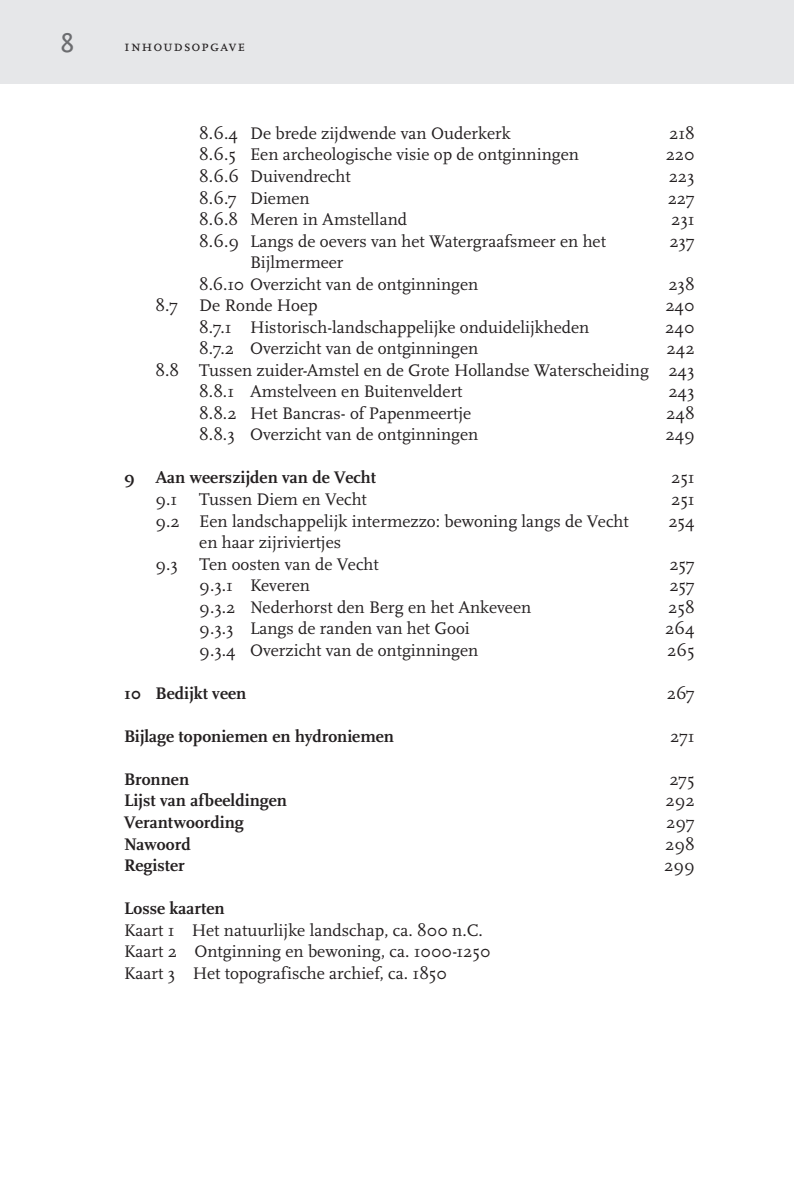
<style>
.page{position:relative;width:794px;height:1191px;background:#fff}
.page>*{position:absolute;margin:0;border:0;box-sizing:border-box;transform-origin:0 0}
.t1{font:28px "Scala Sans Caps";color:#6c6d70}
.t2{font:17.5px/21.5px "Scala OT";color:#231f20}
.t3{font:700 17.5px "Scala OT";color:#231f20}
.t4{font:15.75px "Scala OT";letter-spacing:.055em;color:#231f20}
</style>
<div class="page">
<div style="left:0;top:0;width:794px;height:84px;background:#e6e7e9"></div>
<h1 class="t1" style="left:60px;top:28px;width:15px">8</h1>
<p class="t4" style="left:124px;top:38px;width:123px">inhoudsopgave</p>
<p class="t2" style="left:199px;top:123px;width:313px">8.6.4 De brede zijdwende van Ouderkerk</p>
<p class="t2" style="left:669px;top:123px;width:27px">218</p>
<p class="t2" style="left:199px;top:145px;width:381px">8.6.5 Een archeologische visie op de ontginningen</p>
<p class="t2" style="left:665px;top:145px;width:31px">220</p>
<p class="t2" style="left:199px;top:166px;width:153px">8.6.6 Duivendrecht</p>
<p class="t2" style="left:668px;top:166px;width:28px">223</p>
<p class="t2" style="left:199px;top:188px;width:112px">8.6.7 Diemen</p>
<p class="t2" style="left:667px;top:188px;width:29px">227</p>
<p class="t2" style="left:199px;top:209px;width:209px">8.6.8 Meren in Amstelland</p>
<p class="t2" style="left:671px;top:209px;width:25px">231</p>
<p class="t2" style="left:199px;top:231px;width:408px">8.6.9 Langs de oevers van het Watergraafsmeer en het</p>
<p class="t2" style="left:669px;top:231px;width:27px">237</p>
<p class="t2" style="left:199px;top:252px;width:280px;text-indent:51px">Bijlmermeer<br>8.6.10 Overzicht van de ontginningen</p>
<p class="t2" style="left:668px;top:274px;width:28px">238</p>
<p class="t2" style="left:155px;top:295px;width:164px">8.7 De Ronde Hoep</p>
<p class="t2" style="left:665px;top:295px;width:31px">240</p>
<p class="t2" style="left:199px;top:317px;width:391px">8.7.1 Historisch-landschappelijke onduidelijkheden</p>
<p class="t2" style="left:665px;top:317px;width:31px">240</p>
<p class="t2" style="left:199px;top:338px;width:280px">8.7.2 Overzicht van de ontginningen</p>
<p class="t2" style="left:666px;top:338px;width:30px">242</p>
<p class="t2" style="left:155px;top:360px;width:540px">8.8 Tussen zuider-Amstel en de Grote Hollandse Waterscheiding 243</p>
<p class="t2" style="left:199px;top:381px;width:265px">8.8.1 Amstelveen en Buitenveldert</p>
<p class="t2" style="left:668px;top:381px;width:28px">243</p>
<p class="t2" style="left:199px;top:403px;width:273px">8.8.2 Het Bancras- of Papenmeertje</p>
<p class="t2" style="left:666px;top:403px;width:30px">248</p>
<p class="t2" style="left:199px;top:424px;width:280px">8.8.3 Overzicht van de ontginningen</p>
<p class="t2" style="left:665px;top:424px;width:31px">249</p>
<p class="t3" style="left:124px;top:469px;width:253px">9 Aan weerszijden van de Vecht</p>
<p class="t2" style="left:671px;top:467px;width:25px">251</p>
<p class="t2" style="left:155px;top:489px;width:23px">9.1</p>
<p class="t2" style="left:199px;top:489px;width:169px">Tussen Diem en Vecht</p>
<p class="t2" style="left:671px;top:489px;width:25px">251</p>
<p class="t2" style="left:155px;top:510px;width:474px">9.2 Een landschappelijk intermezzo: bewoning langs de Vecht</p>
<p class="t2" style="left:668px;top:510px;width:28px">254</p>
<p class="t2" style="left:155px;top:532px;width:225px;text-align:center">en haar zijriviertjes<br>9.3 Ten oosten van de Vecht</p>
<p class="t2" style="left:669px;top:553px;width:27px">257</p>
<p class="t2" style="left:199px;top:575px;width:112px">9.3.1 Keveren</p>
<p class="t2" style="left:669px;top:575px;width:27px">257</p>
<p class="t2" style="left:199px;top:597px;width:333px">9.3.2 Nederhorst den Berg en het Ankeveen</p>
<p class="t2" style="left:668px;top:597px;width:28px">258</p>
<p class="t2" style="left:199px;top:618px;width:272px">9.3.3 Langs de randen van het Gooi</p>
<p class="t2" style="left:665px;top:618px;width:31px">264</p>
<p class="t2" style="left:199px;top:640px;width:280px">9.3.4 Overzicht van de ontginningen</p>
<p class="t2" style="left:667px;top:640px;width:29px">265</p>
<p class="t3" style="left:124px;top:684px;width:124px">10 Bedijkt veen</p>
<p class="t2" style="left:667px;top:683px;width:29px">267</p>
<p class="t3" style="left:124px;top:727px;width:271px">Bijlage toponiemen en hydroniemen</p>
<p class="t2" style="left:670px;top:726px;width:26px">271</p>
<p class="t3" style="left:124px;top:770px;width:67px">Bronnen</p>
<p class="t2" style="left:669px;top:769px;width:27px">275</p>
<p class="t3" style="left:124px;top:792px;width:164px">Lijst van afbeeldingen</p>
<p class="t2" style="left:665px;top:790px;width:31px">292</p>
<p class="t3" style="left:124px;top:813px;width:121px">Verantwoording</p>
<p class="t2" style="left:666px;top:812px;width:30px">297</p>
<p class="t3" style="left:124px;top:835px;width:68px">Nawoord</p>
<p class="t2" style="left:665px;top:833px;width:31px">298</p>
<p class="t3" style="left:124px;top:856px;width:62px">Register</p>
<p class="t2" style="left:664px;top:855px;width:32px">299</p>
<p class="t3" style="left:124px;top:899px;width:102px">Losse kaarten</p>
<p class="t2" style="left:124px;top:919px;width:368px">Kaart 1 Het natuurlijke landschap, ca. 800 n.C.<br>Kaart 2 Ontginning en bewoning, ca. 1000-1250<br>Kaart 3 Het topografische archief, ca. 1850</p>
</div>
